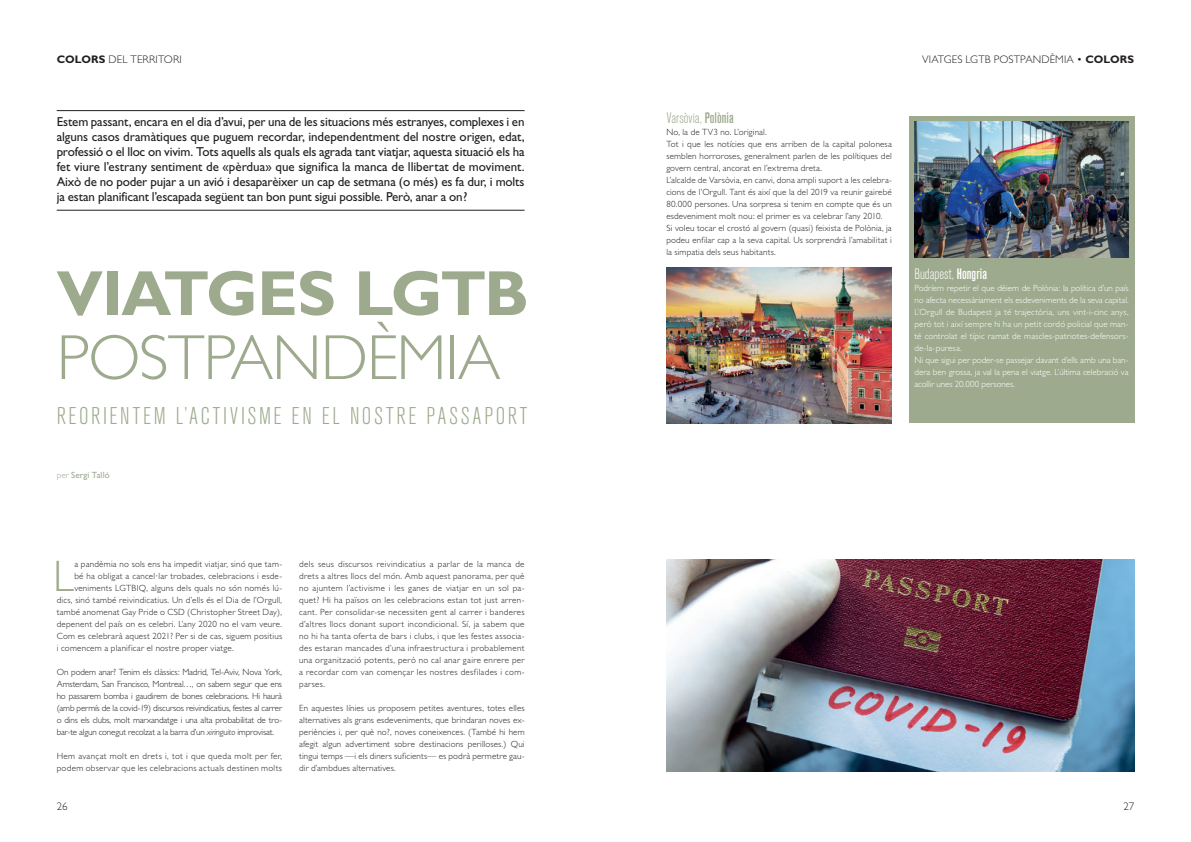
<style>
.page{position:relative;width:1191px;height:842px;background:#fff}
.page>*{position:absolute;margin:0;border:0;box-sizing:border-box;transform-origin:0 0}
.t1{font:300 64px "Gill Sans";letter-spacing:-.02em;color:#9daa8d}
.t2{font:700 64px "Gill Sans";letter-spacing:-.03em;color:#9daa8d}
.t3{font:300 44.2px "Gill Sans";color:#9daa8d}
.t4{font:300 condensed 24px "Akzidenz Grotesk BQ";letter-spacing:.115em;color:#9daa8d}
.t5{font:300 condensed 15px "Akzidenz Grotesk BQ";color:#fff}
.t6{font:300 condensed 15px "Akzidenz Grotesk BQ";letter-spacing:.005em;color:#9daa8d}
.t7{font:13px/15px "Gill Sans";letter-spacing:-.015em;color:#231f20;text-align:justify}
.t8{font:300 11px "Gill Sans";letter-spacing:.01em;color:#231f20}
.t9{font:300 9px/12px "Gill Sans";letter-spacing:.02em;color:#231f20;text-align:justify}
.t10{font:300 9px/12px "Gill Sans";color:#fff}
.t11{font:9px "Gill Sans";letter-spacing:.01em;color:#9daa8d}
.s1{font-weight:700}
.s2{font-weight:300}
.s3{font-style:italic}
.s4{font-weight:500}
</style>
<div class="page">
<div style="left:909px;top:116px;width:225px;height:307px;background:#9daa8d"></div>
<hr style="left:57px;top:110px;width:467px;height:1px;background:#231f20">
<hr style="left:57px;top:210px;width:467px;height:1px;background:#231f20">
<img style="left:666px;top:559px;width:468px;height:212px">
<img style="left:666px;top:267px;width:225px;height:156px">
<img style="left:914px;top:122px;width:214px;height:136px">
<p class="t8" style="left:57px;top:53px;width:127px"><span class="s1">COLORS</span> DEL TERRITORI</p>
<p class="t7" style="left:57px;top:115px;width:469px">Estem passant, encara en el dia d’avui, per una de les situacions més estranyes, complexes i en alguns casos dramàtiques que puguem recordar, independentment del nostre origen, edat, professió o el lloc on vivim. Tots aquells als quals els agrada tant viatjar, aquesta situació els ha fet viure l’estrany sentiment de «pèrdua» que significa la manca de llibertat de moviment.<br>Això de no poder pujar a un avió i desaparèixer un cap de setmana (o més) es fa dur, i molts ja estan planificant l’escapada següent tan bon punt sigui possible. Però, anar a on?</p>
<h1 class="t2" style="left:57px;top:256px;width:474px">VIATGES LGTB</h1>
<h1 class="t1" style="left:57px;top:322px;width:445px">POSTPANDÈMIA</h1>
<h3 class="t4" style="left:57px;top:403px;width:472px">REORIENTEM L’ACTIVISME EN EL NOSTRE PASSAPORT</h3>
<p class="t11" style="left:57px;top:470px;width:55px"><span class="s2">per</span> Sergi Talló</p>
<h2 class="t3" style="left:53px;top:551px;width:22px">L</h2>
<p class="t9" style="left:74px;top:558px;width:209px">a pandèmia no sols ens ha impedit viatjar, sinó que tam-</p>
<p class="t9" style="left:74px;top:570px;width:209px">bé ha obligat a cancel·lar trobades, celebracions i esde-</p>
<p class="t9" style="left:74px;top:582px;width:209px">veniments LGTBIQ, alguns dels quals no són només lú-</p>
<p class="t9" style="left:57px;top:594px;width:227px">dics, sinó també reivindicatius. Un d’ells és el Dia de l’Orgull,</p>
<p class="t9" style="left:57px;top:606px;width:227px">també anomenat Gay Pride o CSD (Christopher Street Day),</p>
<p class="t9" style="left:57px;top:618px;width:227px">depenent del país on es celebri. L’any 2020 no el vam veure.</p>
<p class="t9" style="left:57px;top:630px;width:227px">Com es celebrarà aquest 2021? Per si de cas, siguem positius</p>
<p class="t9" style="left:57px;top:642px;width:179px">i comencem a planificar el nostre proper viatge.</p>
<p class="t9" style="left:57px;top:666px;width:227px">On podem anar? Tenim els clàssics: Madrid, Tel-Aviv, Nova York, Amsterdam, San Francisco, Montreal…, on sabem segur que ens ho passarem bomba i gaudirem de bones celebracions. Hi haurà (amb permís de la covid-19) discursos reivindicatius, festes al carrer o dins els clubs, molt marxandatge i una alta probabilitat de tro&shy;bar-te algun conegut recolzat a la barra d’un <span class="s3">xiringuito</span> improvisat.</p>
<p class="t9" style="left:57px;top:750px;width:227px">Hem avançat molt en drets i, tot i que queda molt per fer, podem observar que les celebracions actuals destinen molts</p>
<p class="t9" style="left:299px;top:558px;width:227px">dels seus discursos reivindicatius a parlar de la manca de drets a altres llocs del món. Amb aquest panorama, per què no ajuntem l’activisme i les ganes de viatjar en un sol pa&shy;quet? Hi ha països on les celebracions estan tot just arren&shy;cant. Per consolidar-se necessiten gent al carrer i banderes d’altres llocs donant suport incondicional. Sí, ja sabem que no hi ha tanta oferta de bars i clubs, i que les festes associa&shy;des estaran mancades d’una infraestructura i probablement una organització potents, però no cal anar gaire enrere per a recordar com van començar les nostres desfilades i com&shy;parses.</p>
<p class="t9" style="left:299px;top:702px;width:227px">En aquestes línies us proposem petites aventures, totes elles alternatives als grans esdeveniments, que brindaran noves ex&shy;periències i, per què no?, noves coneixences. (També hi hem afegit algun advertiment sobre destinacions perilloses.) Qui tingui temps —i els diners suficients— es podrà permetre gau&shy;dir d’ambdues alternatives.</p>
<h3 class="t6" style="left:666px;top:110px;width:69px">Varsòvia, <span class="s4">Polònia</span></h3>
<p class="t9" style="left:666px;top:126px;width:227px;text-align:left">No, la de TV3 no. L’original.<br>Tot i que les notícies que ens arriben de la capital polonesa semblen horroroses, generalment parlen de les polítiques del govern central, ancorat en l’extrema dreta.<br>L’alcalde de Varsòvia, en canvi, dona ampli suport a les celebra&shy;cions de l’Orgull. Tant és així que la del 2019 va reunir gairebé 80.000 persones. Una sorpresa si tenim en compte que és un esdeveniment molt nou: el primer es va celebrar l’any 2010.<br>Si voleu tocar el crostó al govern (quasi) feixista de Polònia, ja podeu enfilar cap a la seva capital. Us sorprendrà l’amabilitat i la simpatia dels seus habitants.</p>
<p class="t8" style="left:922px;top:53px;width:213px">VIATGES LGTB POSTPANDÈMIA • <span class="s1">COLORS</span></p>
<h3 class="t5" style="left:914px;top:266px;width:74px">Budapest, <span class="s4">Hongria</span></h3>
<p class="t10" style="left:914px;top:282px;width:216px">Podríem repetir el que dèiem de Polònia: la política d’un país no afecta necessàriament els esdeveniments de la seva capital.<br>L’Orgull de Budapest ja té trajectòria, uns vint-i-cinc anys, però tot i així sempre hi ha un petit cordó policial que man&shy;té controlat el típic ramat de mascles-patriotes-defensors&shy;de-la-puresa.<br>Ni que sigui per poder-se passejar davant d’ells amb una ban&shy;dera ben grossa, ja val la pena el viatge. L’última celebració va acollir unes 20.000 persones.</p>
<p class="t8" style="left:57px;top:800px;width:12px">26</p>
<p class="t8" style="left:1123px;top:800px;width:12px">27</p>
</div>
